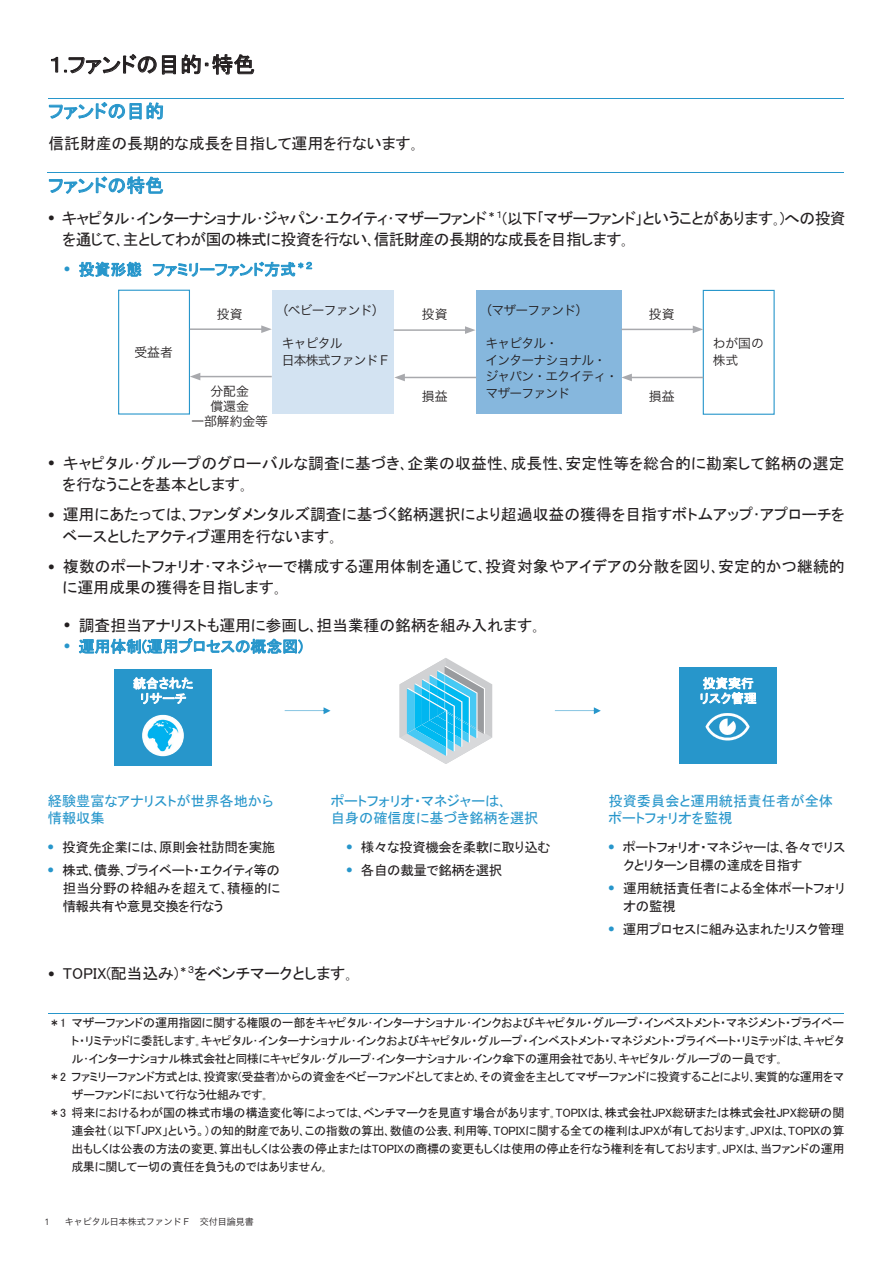
<style>
.page{position:relative;width:893px;height:1263px;background:#fff}
.page>*{position:absolute;margin:0;border:0;box-sizing:border-box;transform-origin:0 0}
.t1{font:21.75px "MS P Gothic";color:#231f20}
.t2{font:18.75px "MS P Gothic";letter-spacing:.005em;color:#2796cb}
.t3{font:15.9px/21.3px "MS P Gothic";color:#231f20}
.t4{font:15.9px/21.3px "MS P Gothic";letter-spacing:-.03em;color:#231f20}
.t5{font:15.9px "MS P Gothic";color:#2796cb}
.t6{font:14.25px/16.8px "MS P Gothic";color:#2796cb}
.t7{font:13.5px/18px "MS P Gothic";letter-spacing:-.02em;color:#231f20}
.t8{font:12.75px/16.5px "Hira Kaku Pro W3";letter-spacing:-.055em;color:#231f20}
.t9{font:12.75px/15px "MS P Gothic";color:#fff;text-align:center}
.t10{font:12.75px/15px "Hira Kaku Pro W3";color:#231f20;text-align:center}
.t11{font:12px "MS P Gothic";letter-spacing:-.02em;color:#231f20}
.t12{font:9px "Hira Kaku Pro N W3";color:#231f20}
.t13{font:9px "Hira Kaku Pro W3";color:#231f20}
.t14{font:9px "Avenir Next LT Com";color:#231f20}
</style>
<div class="page">
<svg style="left:51px;top:57px;width:7px;height:16px"></svg>
<svg style="left:64px;top:54px;width:112px;height:21px"></svg>
<svg style="left:182px;top:54px;width:72px;height:21px"></svg>
<svg style="left:49px;top:102px;width:114px;height:18px"></svg>
<hr style="left:48px;top:98px;width:796px;height:1px;background:#2796cb">
<hr style="left:47px;top:172px;width:797px;height:1px;background:#2796cb">
<svg style="left:49px;top:176px;width:114px;height:18px"></svg>
<svg style="left:79px;top:262px;width:63px;height:15px"></svg>
<svg style="left:153px;top:262px;width:159px;height:15px"></svg>
<svg style="left:79px;top:638px;width:224px;height:16px"></svg>
<hr style="left:48px;top:1013px;width:796px;height:1px;background:#2796cb">
<div style="left:118px;top:290px;width:72px;height:125px;border:1px solid #2796cb"></div>
<div style="left:703px;top:290px;width:72px;height:125px;border:1px solid #2796cb"></div>
<div style="left:272px;top:290px;width:122px;height:123px;background:#d3e3f2"></div>
<div style="left:476px;top:290px;width:145px;height:123px;background:#86b7dd"></div>
<hr style="left:198px;top:376px;width:74px;height:1px;background:#a8a9ad">
<svg style="left:190px;top:373px;width:10px;height:7px"></svg>
<hr style="left:621px;top:329px;width:74px;height:1px;background:#a8a9ad">
<svg style="left:693px;top:326px;width:10px;height:7px"></svg>
<hr style="left:403px;top:377px;width:73px;height:1px;background:#a8a9ad">
<svg style="left:394px;top:374px;width:11px;height:7px"></svg>
<hr style="left:394px;top:329px;width:73px;height:2px;background:#a8a9ad">
<svg style="left:465px;top:326px;width:10px;height:8px"></svg>
<hr style="left:630px;top:377px;width:73px;height:1px;background:#a8a9ad">
<svg style="left:621px;top:374px;width:11px;height:7px"></svg>
<hr style="left:190px;top:328px;width:74px;height:2px;background:#a8a9ad">
<svg style="left:261px;top:325px;width:11px;height:8px"></svg>
<svg style="left:285px;top:707px;width:46px;height:7px"></svg>
<svg style="left:555px;top:707px;width:46px;height:7px"></svg>
<div style="left:680px;top:667px;width:97px;height:97px;background:#2796cb"></div>
<div style="left:115px;top:669px;width:97px;height:96px;background:#2796cb"></div>
<svg style="left:705px;top:713px;width:45px;height:28px"></svg>
<svg style="left:400px;top:658px;width:92px;height:106px"></svg>
<img style="left:142px;top:715px;width:42px;height:41px;border-radius:21px">
<svg style="left:133px;top:677px;width:60px;height:27px"></svg>
<svg style="left:701px;top:677px;width:55px;height:27px"></svg>
<h1 class="t1" style="left:48px;top:54px;width:208px">１.ファンドの目的･特色</h1>
<h2 class="t2" style="left:48px;top:102px;width:117px">ファンドの目的</h2>
<h3 class="t3" style="left:48px;top:132px;width:371px">信託財産の長期的な成長を目指して運用を行ないます｡</h3>
<h2 class="t2" style="left:48px;top:176px;width:117px">ファンドの特色</h2>
<h3 class="t4" style="left:63px;top:207px;width:784px;text-indent:-14px"><sup>●</sup> キャピタル･インターナショナル･ジャパン･エクイティ･マザーファンド<sup>＊１</sup>(以下｢マザーファンド｣ということがあります｡)への投資を通じて､主としてわが国の株式に投資を行ない､信託財産の長期的な成長を目指します｡</h3>
<h3 class="t5" style="left:64px;top:261px;width:250px"><sup>●</sup> 投資形態 ファミリーファンド方式<sup>＊２</sup></h3>
<p class="t8" style="left:134px;top:343px;width:40px">受益者</p>
<p class="t8" style="left:217px;top:305px;width:27px">投資</p>
<p class="t8" style="left:276px;top:301px;width:110px">（ベビーファンド）</p>
<p class="t8" style="left:282px;top:334px;width:110px">キャピタル<br>日本株式ファンドＦ</p>
<p class="t8" style="left:422px;top:305px;width:27px">投資</p>
<p class="t8" style="left:479px;top:301px;width:110px">（マザーファンド）</p>
<p class="t8" style="left:485px;top:334px;width:134px">キャピタル・<br>インターナショナル・ジャパン・エクイティ・マザーファンド</p>
<p class="t8" style="left:649px;top:305px;width:27px">投資</p>
<p class="t10" style="left:191px;top:382px;width:78px">分配金<br>償還金<br>一部解約金等</p>
<p class="t8" style="left:422px;top:387px;width:27px">損益</p>
<p class="t8" style="left:649px;top:387px;width:27px">損益</p>
<p class="t8" style="left:713px;top:334px;width:53px">わが国の株式</p>
<h3 class="t3" style="left:63px;top:452px;width:783px;text-indent:-14px"><sup>●</sup> キャピタル･グループのグローバルな調査に基づき､企業の収益性､成長性､安定性等を総合的に勘案して銘柄の選定を行なうことを基本とします｡</h3>
<h3 class="t3" style="left:63px;top:504px;width:784px;text-indent:-14px"><sup>●</sup> 運用にあたっては､ファンダメンタルズ調査に基づく銘柄選択により超過収益の獲得を目指すボトムアップ･アプローチをベースとしたアクティブ運用を行ないます｡</h3>
<h3 class="t3" style="left:63px;top:556px;width:784px;text-indent:-14px"><sup>●</sup> 複数のポートフォリオ･マネジャーで構成する運用体制を通じて､投資対象やアイデアの分散を図り､安定的かつ継続的に運用成果の獲得を目指します｡</h3>
<h3 class="t3" style="left:64px;top:615px;width:477px"><sup>●</sup> 調査担当アナリストも運用に参画し､担当業種の銘柄を組み入れます｡</h3>
<h3 class="t5" style="left:64px;top:638px;width:240px"><sup>●</sup> 運用体制(運用プロセスの概念図)</h3>
<p class="t9" style="left:133px;top:676px;width:62px">統合されたリサーチ</p>
<p class="t9" style="left:699px;top:676px;width:59px;text-align:left">投資実行リスク管理</p>
<p class="t6" style="left:48px;top:792px;width:227px">経験豊富なアナリストが世界各地から情報収集</p>
<p class="t6" style="left:331px;top:792px;width:209px">ポートフォリオ・マネジャーは､<br>自身の確信度に基づき銘柄を選択</p>
<p class="t6" style="left:608px;top:792px;width:226px">投資委員会と運用統括責任者が全体ポートフォリオを監視</p>
<p class="t7" style="left:48px;top:838px;width:229px"><sup>●</sup> 投資先企業には､原則会社訪問を実施</p>
<p class="t7" style="left:63px;top:861px;width:219px;text-align:justify;text-indent:-15px"><sup>●</sup> 株式､債券､プライベート・エクイティ等の担当分野の枠組みを超えて､積極的に情報共有や意見交換を行なう</p>
<p class="t7" style="left:623px;top:838px;width:223px;text-indent:-15px"><sup>●</sup> ポートフォリオ・マネジャーは､各々でリスクとリターン目標の達成を目指す</p>
<p class="t7" style="left:623px;top:879px;width:223px;text-indent:-15px"><sup>●</sup> 運用統括責任者による全体ポートフォリオの監視</p>
<p class="t7" style="left:608px;top:920px;width:237px"><sup>●</sup> 運用プロセスに組み込まれたリスク管理</p>
<p class="t7" style="left:346px;top:838px;width:206px"><sup>●</sup> 様々な投資機会を柔軟に取り込む</p>
<p class="t7" style="left:346px;top:861px;width:157px"><sup>●</sup> 各自の裁量で銘柄を選択</p>
<h3 class="t3" style="left:48px;top:963px;width:306px"><sup>●</sup> TOPIX(配当込み)<sup>＊３</sup>をベンチマークとします｡</h3>
<p class="t11" style="left:48px;top:1017px;width:797px">＊1 マザーファンドの運用指図に関する権限の一部をキャピタル･インターナショナル･インクおよびキャピタル・グループ・インベストメント・マネジメント・プライベー</p>
<p class="t11" style="left:71px;top:1035px;width:774px">ト・リミテッドに委託します｡キャピタル･インターナショナル･インクおよびキャピタル・グループ・インベストメント・マネジメント・プライベート・リミテッドは､キャピタ</p>
<p class="t11" style="left:71px;top:1053px;width:712px">ル･インターナショナル株式会社と同様にキャピタル･グループ･インターナショナル･インク傘下の運用会社であり､キャピタル･グループの一員です｡</p>
<p class="t11" style="left:48px;top:1071px;width:797px">＊2 ファミリーファンド方式とは､投資家(受益者)からの資金をベビーファンドとしてまとめ､その資金を主としてマザーファンドに投資することにより､実質的な運用をマ</p>
<p class="t11" style="left:71px;top:1089px;width:198px">ザーファンドにおいて行なう仕組みです｡</p>
<p class="t11" style="left:48px;top:1107px;width:797px">＊3 将来におけるわが国の株式市場の構造変化等によっては､ベンチマークを見直す場合があります｡TOPIXは､株式会社JPX総研または株式会社JPX総研の関</p>
<p class="t11" style="left:71px;top:1125px;width:774px">連会社（以下「JPX」という。）の知的財産であり､この指数の算出､数値の公表､利用等､TOPIXに関する全ての権利はJPXが有しております｡JPXは､TOPIXの算</p>
<p class="t11" style="left:71px;top:1143px;width:774px">出もしくは公表の方法の変更､算出もしくは公表の停止またはTOPIXの商標の変更もしくは使用の停止を行なう権利を有しております｡JPXは､当ファンドの運用</p>
<p class="t11" style="left:71px;top:1161px;width:257px">成果に関して一切の責任を負うものではありません｡</p>
<p class="t13" style="left:72px;top:1214px;width:190px">キャピタル日本株式ファンドＦ 交付目論見書</p>
<p class="t14" style="left:45px;top:1217px;width:7px">1</p>
<p class="t12" style="left:65px;top:1214px;width:191px">キャピタル日本株式ファンドＦ　交付目論見書</p>
</div>
